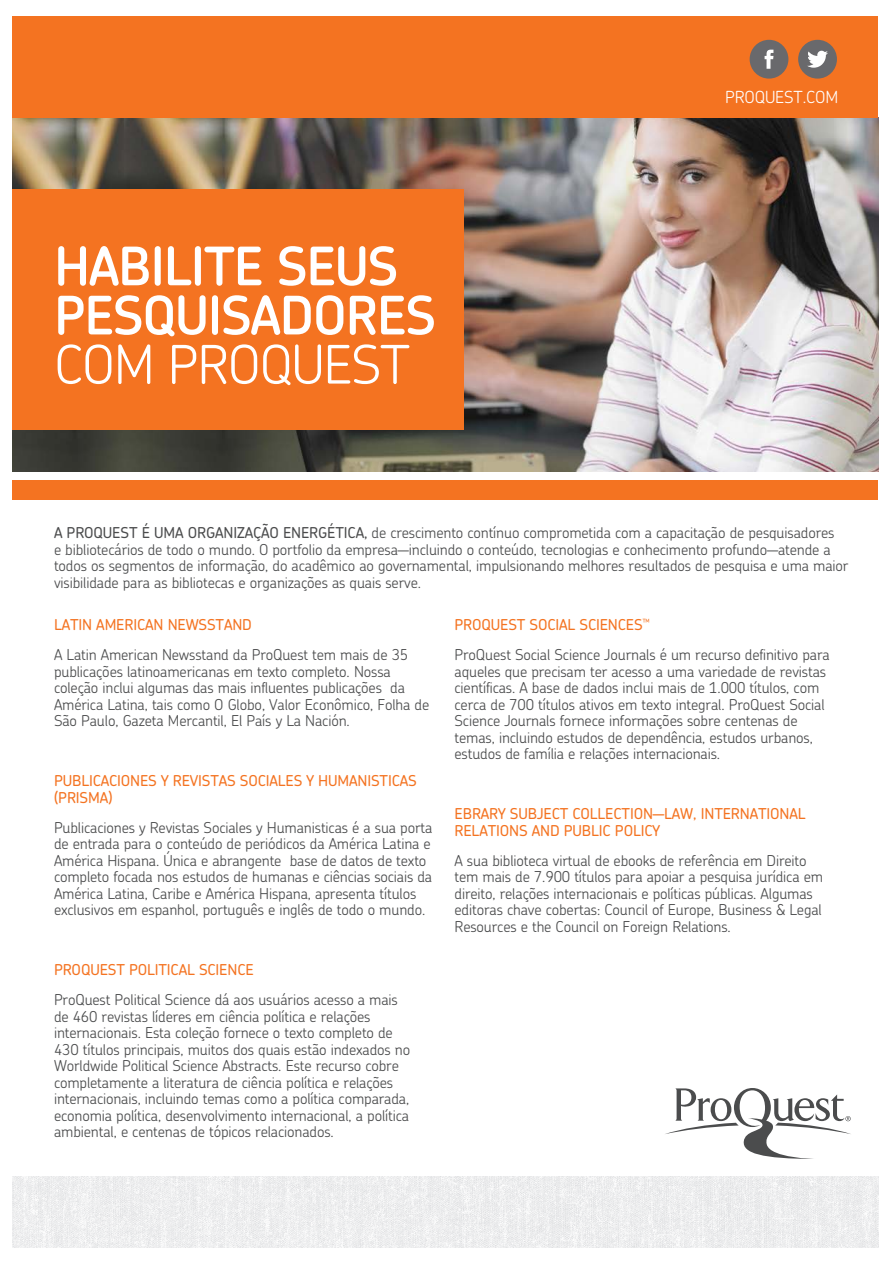
<style>
.page{position:relative;width:893px;height:1263px;background:#fff}
.page>*{position:absolute;margin:0;border:0;box-sizing:border-box;transform-origin:0 0}
.Headline_Main{font:600 53.1px/49.2px "Chevin";letter-spacing:-.025em;color:#fff}
.t1{font:300 16.65px "Chevin";letter-spacing:-.01em;color:#fff}
.Body_Copy{font:300 15px/16.5px "Chevin";letter-spacing:-.01em;color:#4b4c4d}
.Bullets{font:300 15px/16.5px "Chevin";letter-spacing:-.01em;color:#4b4c4d}
.t2{font:500 15px/16.5px "Chevin";letter-spacing:-.01em;color:#f47321}
.s1{font-weight:300}
.s2{font-weight:500}
</style>
<div class="page">
<img style="left:12px;top:117px;width:866px;height:355px">
<img style="left:12px;top:1176px;width:866px;height:71px">
<svg style="left:665px;top:1088px;width:186px;height:71px"></svg>
<div style="left:12px;top:16px;width:866px;height:101px;background:#f47321"></div>
<div style="left:12px;top:480px;width:866px;height:20px;background:#f47321"></div>
<div style="left:12px;top:189px;width:452px;height:240px;background:#f47321"></div>
<div style="left:750px;top:40px;width:38px;height:39px;background:#69696c;border-radius:50%"></div>
<svg style="left:765px;top:50px;width:8px;height:19px"></svg>
<div style="left:798px;top:40px;width:39px;height:39px;background:#69696c;border-radius:50%"></div>
<svg style="left:807px;top:51px;width:21px;height:17px"></svg>
<p class="Headline_Main" style="left:54px;top:240px;width:384px">HABILITE SEUS<br>PESQUISADORES<br><span class="s1">COM PROQUEST</span></p>
<p class="t1" style="left:725px;top:86px;width:115px">PROQUEST.COM</p>
<p class="Bullets" style="left:54px;top:524px;width:796px"><span class="s2">A PROQUEST É UMA ORGANIZAÇÃO ENERGÉTICA,</span> de crescimento contínuo comprometida com a capacitação de pesquisadores<br>e bibliotecários de todo o mundo. O portfolio da empresa—incluindo o conteúdo, tecnologias e conhecimento profundo—atende a todos os segmentos de informação, do acadêmico ao governamental, impulsionando melhores resultados de pesquisa e uma maior visibilidade para as bibliotecas e organizações as quais serve.</p>
<p class="t2" style="left:54px;top:616px;width:199px">LATIN AMERICAN NEWSSTAND</p>
<p class="Body_Copy" style="left:54px;top:646px;width:377px">A Latin American Newsstand da ProQuest tem mais de 35 publicações latinoamericanas em texto completo. Nossa coleção inclui algumas das mais influentes publicações da América Latina, tais como O Globo, Valor Econômico, Folha de São Paulo, Gazeta Mercantil, El País y La Nación.</p>
<p class="t2" style="left:54px;top:772px;width:364px">PUBLICACIONES Y REVISTAS SOCIALES Y HUMANISTICAS (PRISMA)</p>
<p class="Body_Copy" style="left:54px;top:819px;width:380px">Publicaciones y Revistas Sociales y Humanisticas é a sua porta de entrada para o conteúdo de periódicos da América Latina e América Hispana. Única e abrangente base de datos de texto completo focada nos estudos de humanas e ciências sociais da América Latina, Caribe e América Hispana, apresenta títulos exclusivos em espanhol, português e inglês de todo o mundo.</p>
<p class="t2" style="left:54px;top:961px;width:201px">PROQUEST POLITICAL SCIENCE</p>
<p class="Body_Copy" style="left:54px;top:991px;width:358px">ProQuest Political Science dá aos usuários acesso a mais de 460 revistas líderes em ciência política e relações internacionais. Esta coleção fornece o texto completo de 430 títulos principais, muitos dos quais estão indexados no Worldwide Political Science Abstracts. Este recurso cobre completamente a literatura de ciência política e relações internacionais, incluindo temas como a política comparada, economia política, desenvolvimento internacional, a política ambiental, e centenas de tópicos relacionados.</p>
<p class="t2" style="left:454px;top:616px;width:197px">PROQUEST SOCIAL SCIENCES<sup>™</sup></p>
<p class="Body_Copy" style="left:454px;top:646px;width:377px">ProQuest Social Science Journals é um recurso definitivo para aqueles que precisam ter acesso a uma variedade de revistas científicas. A base de dados inclui mais de 1.000 títulos, com cerca de 700 títulos ativos em texto integral. ProQuest Social Science Journals fornece informações sobre centenas de temas, incluindo estudos de dependência, estudos urbanos, estudos de família e relações internacionais.</p>
<p class="t2" style="left:454px;top:805px;width:353px">EBRARY SUBJECT COLLECTION—LAW, INTERNATIONAL<br>RELATIONS AND PUBLIC POLICY</p>
<p class="Body_Copy" style="left:454px;top:852px;width:370px">A sua biblioteca virtual de ebooks de referência em Direito tem mais de 7.900 títulos para apoiar a pesquisa jurídica em direito, relações internacionais e políticas públicas. Algumas editoras chave cobertas: Council of Europe, Business &amp; Legal Resources e the Council on Foreign Relations.</p>
</div>
